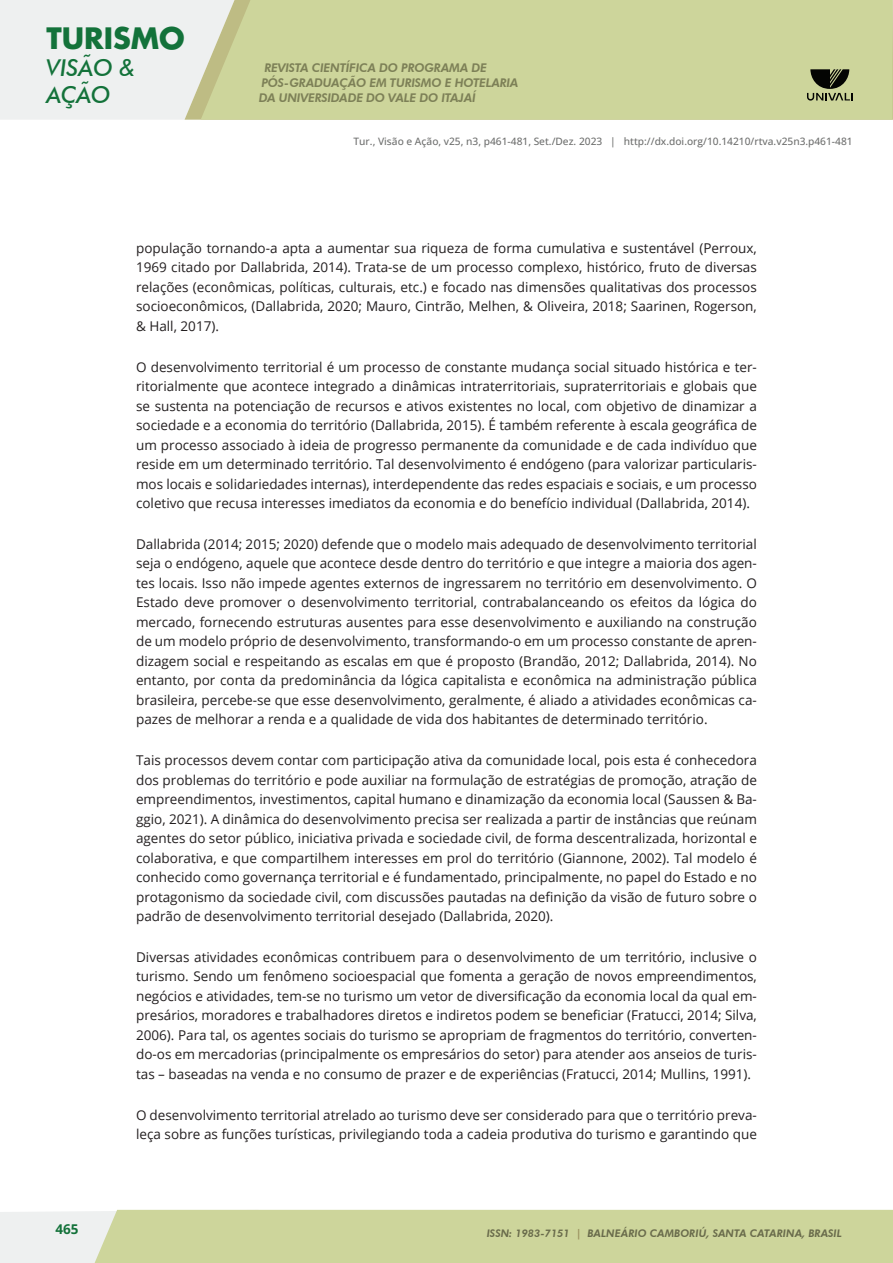
<style>
.page{position:relative;width:893px;height:1263px;background:#fff}
.page>*{position:absolute;margin:0;border:0;box-sizing:border-box;transform-origin:0 0}
.t1{font:700 28.8px "Futura";color:#13723a}
.t2{font:italic 500 23.25px/26.5px "Futura BT";color:#13723a}
.C_Art_-Texto{font:13.5px/19.5px "Open Sans";color:#231f20;text-align:justify}
.t3{font:700 13.5px "Open Sans";color:#13723a}
.t4{font:italic 800 12px/15px "Futura BT";letter-spacing:-.02em;color:#7d8057}
.t5{font:italic 800 10.5px "Futura BT";color:#696b4b}
.t6{font:500 10.2px "Open Sans";color:#6f706f}
.s1{color:#99905e}
</style>
<div class="page">
<div style="left:0;top:0;width:185px;height:120px;background:#eef0f0"></div>
<svg style="left:185px;top:0;width:708px;height:120px;background:#e4e5d9"></svg>
<div style="left:201px;top:0;width:691px;height:120px;background:#cdd59b"></div>
<svg style="left:0;top:1210px;width:893px;height:53px;background:#d0d8a5"></svg>
<svg style="left:807px;top:69px;width:46px;height:32px"></svg>
<h1 class="t1" style="left:46px;top:20px;width:140px">TURISMO</h1>
<h2 class="t2" style="left:46px;top:54px;width:90px">VISÃO &amp;<br>AÇÃO</h2>
<p class="t4" style="left:259px;top:60px;width:261px;text-indent:6px">REVISTA CIENTÍFICA DO PROGRAMA DE<br>PÓS-GRADUAÇÃO EM TURISMO E HOTELARIA<br>DA UNIVERSIDADE DO VALE DO ITAJAÍ</p>
<p class="t6" style="left:354px;top:134px;width:501px">Tur., Visão e Ação, v25, n3, p461-481, Set./Dez. 2023 | http://dx.doi.org/10.14210/rtva.v25n3.p461-481</p>
<p class="C_Art_-Texto" style="left:136px;top:238px;width:622px">população tornando-a apta a aumentar sua riqueza de forma cumulativa e sustentável (Perroux, 1969 citado por Dallabrida, 2014). Trata-se de um processo complexo, histórico, fruto de diversas relações (econômicas, políticas, culturais, etc.) e focado nas dimensões qualitativas dos processos socioeconômicos, (Dallabrida, 2020; Mauro, Cintrão, Melhen, &amp; Oliveira, 2018; Saarinen, Rogerson, &amp; Hall, 2017).</p>
<p class="C_Art_-Texto" style="left:136px;top:356px;width:622px">O desenvolvimento territorial é um processo de constante mudança social situado histórica e ter&shy;ritorialmente que acontece integrado a dinâmicas intraterritoriais, supraterritoriais e globais que se sustenta na potenciação de recursos e ativos existentes no local, com objetivo de dinamizar a sociedade e a economia do território (Dallabrida, 2015). É também referente à escala geográfica de um processo associado à ideia de progresso permanente da comunidade e de cada indivíduo que reside em um determinado território. Tal desenvolvimento é endógeno (para valorizar particularis&shy;mos locais e solidariedades internas), interdependente das redes espaciais e sociais, e um processo coletivo que recusa interesses imediatos da economia e do benefício individual (Dallabrida, 2014).</p>
<p class="C_Art_-Texto" style="left:136px;top:534px;width:622px">Dallabrida (2014; 2015; 2020) defende que o modelo mais adequado de desenvolvimento territorial seja o endógeno, aquele que acontece desde dentro do território e que integre a maioria dos agen&shy;tes locais. Isso não impede agentes externos de ingressarem no território em desenvolvimento. O Estado deve promover o desenvolvimento territorial, contrabalanceando os efeitos da lógica do mercado, fornecendo estruturas ausentes para esse desenvolvimento e auxiliando na construção de um modelo próprio de desenvolvimento, transformando-o em um processo constante de apren&shy;dizagem social e respeitando as escalas em que é proposto (Brandão, 2012; Dallabrida, 2014). No entanto, por conta da predominância da lógica capitalista e econômica na administração pública brasileira, percebe-se que esse desenvolvimento, geralmente, é aliado a atividades econômicas ca&shy;pazes de melhorar a renda e a qualidade de vida dos habitantes de determinado território.</p>
<p class="C_Art_-Texto" style="left:136px;top:750px;width:622px">Tais processos devem contar com participação ativa da comunidade local, pois esta é conhecedora dos problemas do território e pode auxiliar na formulação de estratégias de promoção, atração de empreendimentos, investimentos, capital humano e dinamização da economia local (Saussen &amp; Ba&shy;ggio, 2021). A dinâmica do desenvolvimento precisa ser realizada a partir de instâncias que reúnam agentes do setor público, iniciativa privada e sociedade civil, de forma descentralizada, horizontal e colaborativa, e que compartilhem interesses em prol do território (Giannone, 2002). Tal modelo é conhecido como governança territorial e é fundamentado, principalmente, no papel do Estado e no protagonismo da sociedade civil, com discussões pautadas na definição da visão de futuro sobre o padrão de desenvolvimento territorial desejado (Dallabrida, 2020).</p>
<p class="C_Art_-Texto" style="left:136px;top:947px;width:622px">Diversas atividades econômicas contribuem para o desenvolvimento de um território, inclusive o turismo. Sendo um fenômeno socioespacial que fomenta a geração de novos empreendimentos, negócios e atividades, tem-se no turismo um vetor de diversificação da economia local da qual em&shy;presários, moradores e trabalhadores diretos e indiretos podem se beneficiar (Fratucci, 2014; Silva, 2006). Para tal, os agentes sociais do turismo se apropriam de fragmentos do território, converten&shy;do-os em mercadorias (principalmente os empresários do setor) para atender aos anseios de turis&shy;tas – baseadas na venda e no consumo de prazer e de experiências (Fratucci, 2014; Mullins, 1991).</p>
<p class="C_Art_-Texto" style="left:136px;top:1104px;width:622px">O desenvolvimento territorial atrelado ao turismo deve ser considerado para que o território preva&shy;leça sobre as funções turísticas, privilegiando toda a cadeia produtiva do turismo e garantindo que</p>
<p class="t3" style="left:56px;top:1219px;width:25px">465</p>
<p class="t5" style="left:487px;top:1227px;width:357px">ISSN: 1983-7151 <span class="s1">|</span> BALNEÁRIO CAMBORIÚ, SANTA CATARINA, BRASIL</p>
</div>
